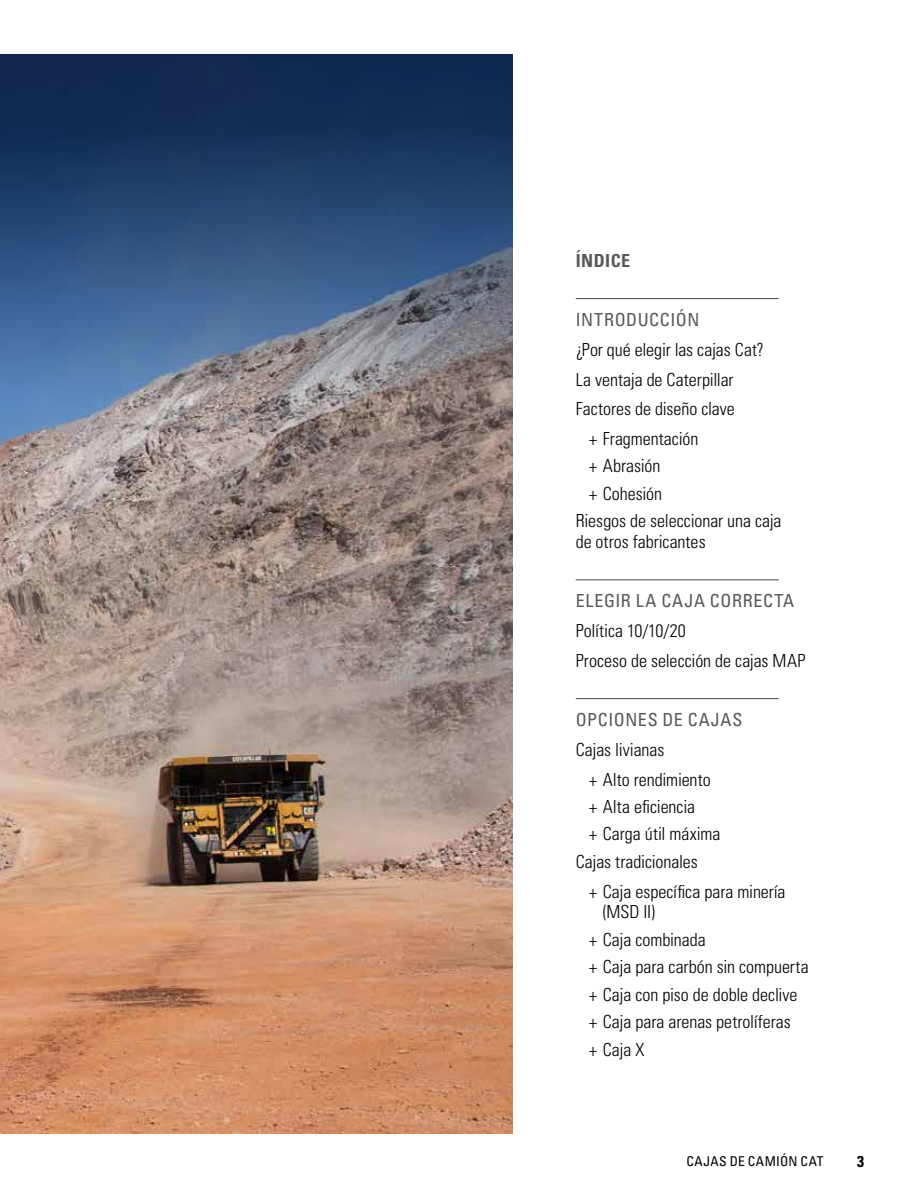
<style>
.page{position:relative;width:918px;height:1188px;background:#fff}
.page>*{position:absolute;margin:0;border:0;box-sizing:border-box;transform-origin:0 0}
.t1{font:300 condensed 18px/27.5px "Univers LT Std";letter-spacing:-.005em;color:#000}
.t2{font:condensed 18px "Univers LT Std";letter-spacing:.035em;color:#58595b}
.t3{font:700 condensed 18px "Univers LT Std";letter-spacing:.03em;color:#58595b}
.t4{font:700 condensed 15.75px "Univers LT Std";color:#000}
.t5{font:condensed 13.5px "Univers LT Std";letter-spacing:.03em;color:#000}
</style>
<div class="page">
<hr style="left:576px;top:298px;width:203px;height:1px;background:#58595b">
<hr style="left:576px;top:579px;width:203px;height:1px;background:#58595b">
<hr style="left:576px;top:698px;width:203px;height:1px;background:#58595b">
<img style="left:0;top:421px;width:513px;height:713px">
<svg style="left:0;top:54px;width:513px;height:367px"></svg>
<p class="t3" style="left:576px;top:249px;width:56px">ÍNDICE</p>
<p class="t2" style="left:576px;top:308px;width:125px">INTRODUCCIÓN</p>
<p class="t1" style="left:576px;top:336px;width:190px">¿Por qué elegir las cajas Cat?</p>
<p class="t1" style="left:576px;top:365px;width:159px">La ventaja de Caterpillar</p>
<p class="t1" style="left:576px;top:395px;width:161px">Factores de diseño clave</p>
<p class="t1" style="left:589px;top:425px;width:111px">+ Fragmentación</p>
<p class="t1" style="left:589px;top:452px;width:73px">+ Abrasión</p>
<p class="t1" style="left:589px;top:480px;width:74px">+ Cohesión</p>
<p class="t1" style="left:576px;top:507px;width:207px">Riesgos de seleccionar una caja</p>
<p class="t1" style="left:576px;top:528px;width:131px">de otros fabricantes</p>
<p class="t2" style="left:576px;top:590px;width:220px">ELEGIR LA CAJA CORRECTA</p>
<p class="t1" style="left:576px;top:616px;width:231px;line-height:29.7px">Política 10/10/20<br>Proceso de selección de cajas MAP</p>
<p class="t2" style="left:576px;top:708px;width:168px">OPCIONES DE CAJAS</p>
<p class="t1" style="left:589px;top:735px;width:123px;line-height:29.7px;text-indent:-14px">Cajas livianas<br>+ Alto rendimiento</p>
<p class="t1" style="left:589px;top:793px;width:107px">+ Alta eficiencia</p>
<p class="t1" style="left:589px;top:820px;width:133px">+ Carga útil máxima</p>
<p class="t1" style="left:576px;top:848px;width:124px">Cajas tradicionales</p>
<p class="t1" style="left:603px;top:881px;width:184px;line-height:20.7px;text-indent:-14px">+ Caja específica para minería (MSD II)</p>
<p class="t1" style="left:589px;top:926px;width:221px">+ Caja combinada<br>+ Caja para carbón sin compuerta + Caja con piso de doble declive + Caja para arenas petrolíferas<br>+ Caja X</p>
<p class="t5" style="left:686px;top:1153px;width:139px">CAJAS DE CAMIÓN CAT</p>
<p class="t4" style="left:857px;top:1151px;width:8px">3</p>
</div>
